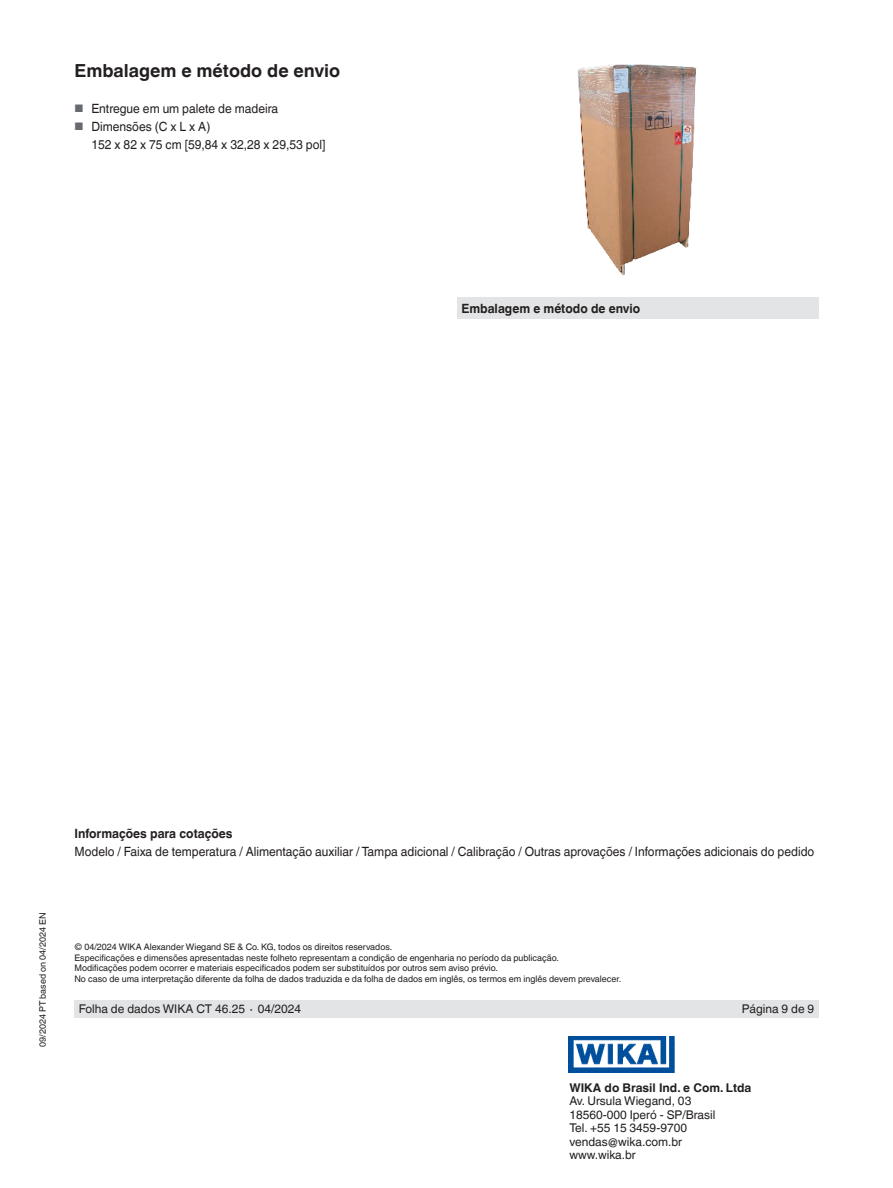
<style>
.page{position:relative;width:893px;height:1188px;background:#fff}
.page>*{position:absolute;margin:0;border:0;box-sizing:border-box;transform-origin:0 0}
.t1{font:700 18px "Helvetica World";color:#231f20}
.t2{font:12.75px/18px "Helvetica World";color:#231f20;scale:.95 1}
.t3{font:700 12.75px "Helvetica World";color:#231f20;scale:.95 1}
.t4{font:12px/13.5px "Helvetica World";color:#231f20}
.t5{font:700 12px "Helvetica World";color:#231f20}
.t6{font:9px/10.5px "Helvetica World";color:#231f20}
.s1{font-size:10.8px;color:#676a71}
</style>
<div class="page">
<div style="left:74px;top:1000px;width:745px;height:18px;background:#e2e4e5"></div>
<img style="left:569px;top:1036px;width:105px;height:36px">
<div style="left:457px;top:298px;width:362px;height:21px;background:#e2e4e5"></div>
<img style="left:577px;top:64px;width:120px;height:212px">
<h1 class="t1" style="left:74px;top:60px;width:267px">Embalagem e método de envio</h1>
<h2 class="t2" style="left:74px;top:99px;width:216px"><span class="s1">■</span> Entregue em um palete de madeira</h2>
<h2 class="t2" style="left:91px;top:117px;width:248px;text-indent:-17px"><span class="s1">■</span> Dimensões (C x L x A)<br>152 x 82 x 75 cm [59,84 x 32,28 x 29,53 pol]</h2>
<h2 class="t3" style="left:461px;top:301px;width:190px">Embalagem e método de envio</h2>
<p class="t6" style="left:37px;top:1047px;width:136px;rotate:-90deg">09/2024 PT based on 04/2024 EN</p>
<h2 class="t3" style="left:74px;top:826px;width:168px">Informações para cotações</h2>
<h2 class="t2" style="left:74px;top:843px;width:780px">Modelo / Faixa de temperatura / Alimentação auxiliar / Tampa adicional / Calibração / Outras aprovações / Informações adicionais do pedido</h2>
<p class="t6" style="left:74px;top:942px;width:549px">© 04/2024 WIKA Alexander Wiegand SE &amp; Co. KG, todos os direitos reservados.<br>Especificações e dimensões apresentadas neste folheto representam a condição de engenharia no período da publicação.<br>Modificações podem ocorrer e materiais especificados podem ser substituídos por outros sem aviso prévio.<br>No caso de uma interpretação diferente da folha de dados traduzida e da folha de dados em inglês, os termos em inglês devem prevalecer.</p>
<h3 class="t4" style="left:79px;top:1002px;width:224px">Folha de dados WIKA CT 46.25 ∙ 04/2024</h3>
<h3 class="t4" style="left:742px;top:1002px;width:74px">Página 9 de 9</h3>
<h3 class="t5" style="left:569px;top:1080px;width:184px">WIKA do Brasil Ind. e Com. Ltda</h3>
<h3 class="t4" style="left:569px;top:1094px;width:148px">Av. Ursula Wiegand, 03<br>18560-000 Iperó - SP/Brasil<br>Tel. +55 15 3459-9700 vendas@wika.com.br www.wika.br</h3>
</div>
